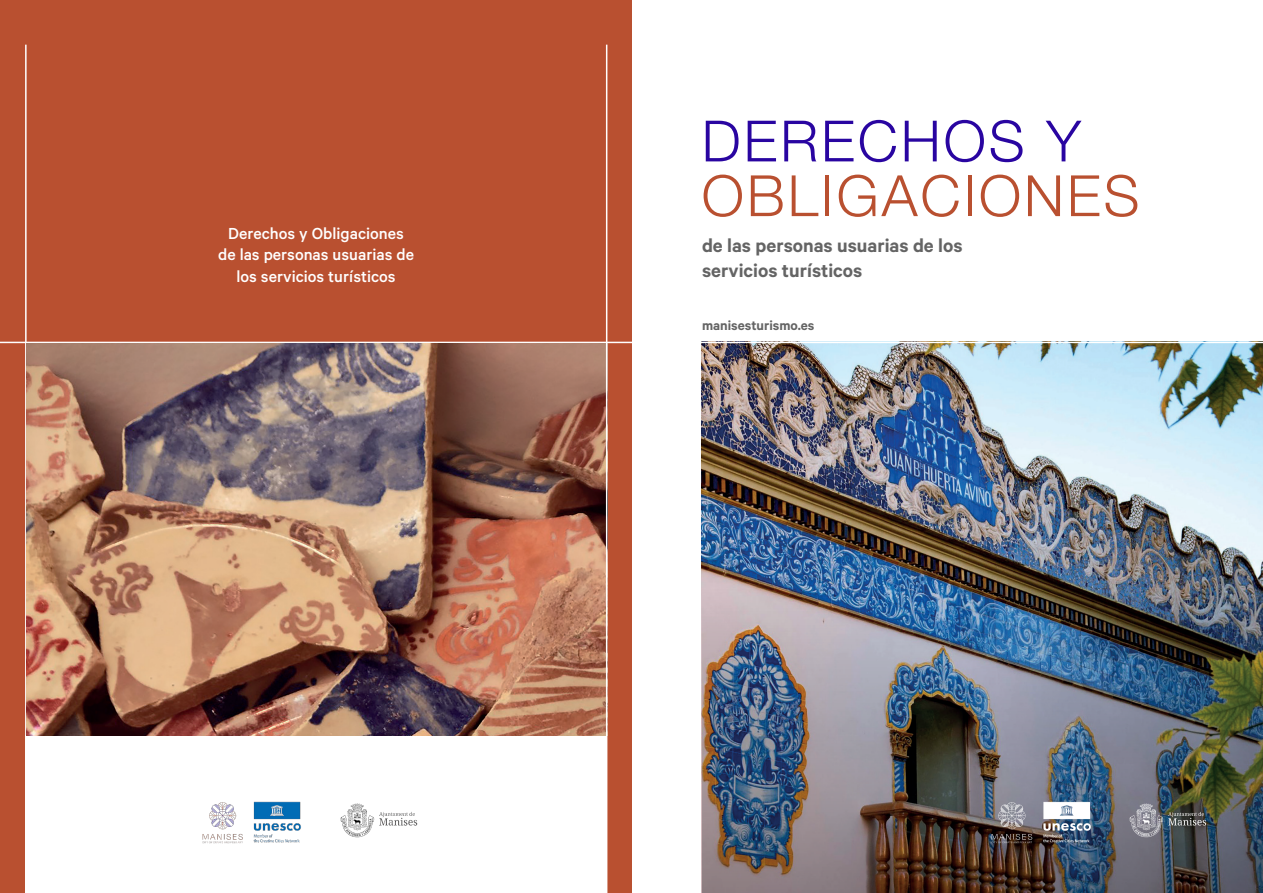
<style>
.page{position:relative;width:1263px;height:893px;background:#fff}
.page>*{position:absolute;margin:0;border:0;box-sizing:border-box;transform-origin:0 0}
.t1{font:300 57px "Helvetica Neue";letter-spacing:.05em;color:#b95030}
.t2{font:300 57px "Helvetica Neue";letter-spacing:.05em;color:#2905a1}
.t3{font:600 21px/25.2px "Calibre";color:#646464}
.t4{font:500 18px/21.6px "Calibre";color:#fff;text-align:center}
.t5{font:600 15px "Calibre";color:#646464}
</style>
<div class="page">
<img style="left:702px;top:343px;width:561px;height:208px">
<img style="left:702px;top:551px;width:561px;height:342px">
<div style="left:0;top:0;width:631px;height:893px;background:#b95030"></div>
<div style="left:26px;top:736px;width:581px;height:157px;background:#fff"></div>
<hr style="left:0;top:342px;width:1263px;height:1px;background:#fff">
<hr style="left:25px;top:45px;width:2px;height:848px;background:#fff">
<img style="left:202px;top:801px;width:99px;height:43px">
<img style="left:340px;top:803px;width:78px;height:35px">
<img style="left:27px;top:343px;width:579px;height:393px">
<hr style="left:606px;top:45px;width:1px;height:848px;background:#fff">
<img style="left:988px;top:800px;width:103px;height:44px">
<img style="left:1128px;top:800px;width:81px;height:41px">
<p class="t2" style="left:702px;top:95px;width:381px">DERECHOS Y</p>
<p class="t1" style="left:702px;top:150px;width:439px">OBLIGACIONES</p>
<p class="t4" style="left:228px;top:222px;width:177px">Derechos y Obligaciones</p>
<p class="t4" style="left:218px;top:244px;width:197px">de las personas usuarias de los servicios turísticos</p>
<p class="t3" style="left:702px;top:232px;width:262px">de las personas usuarias de los servicios turísticos</p>
<p class="t5" style="left:702px;top:316px;width:114px">manisesturismo.es</p>
</div>
